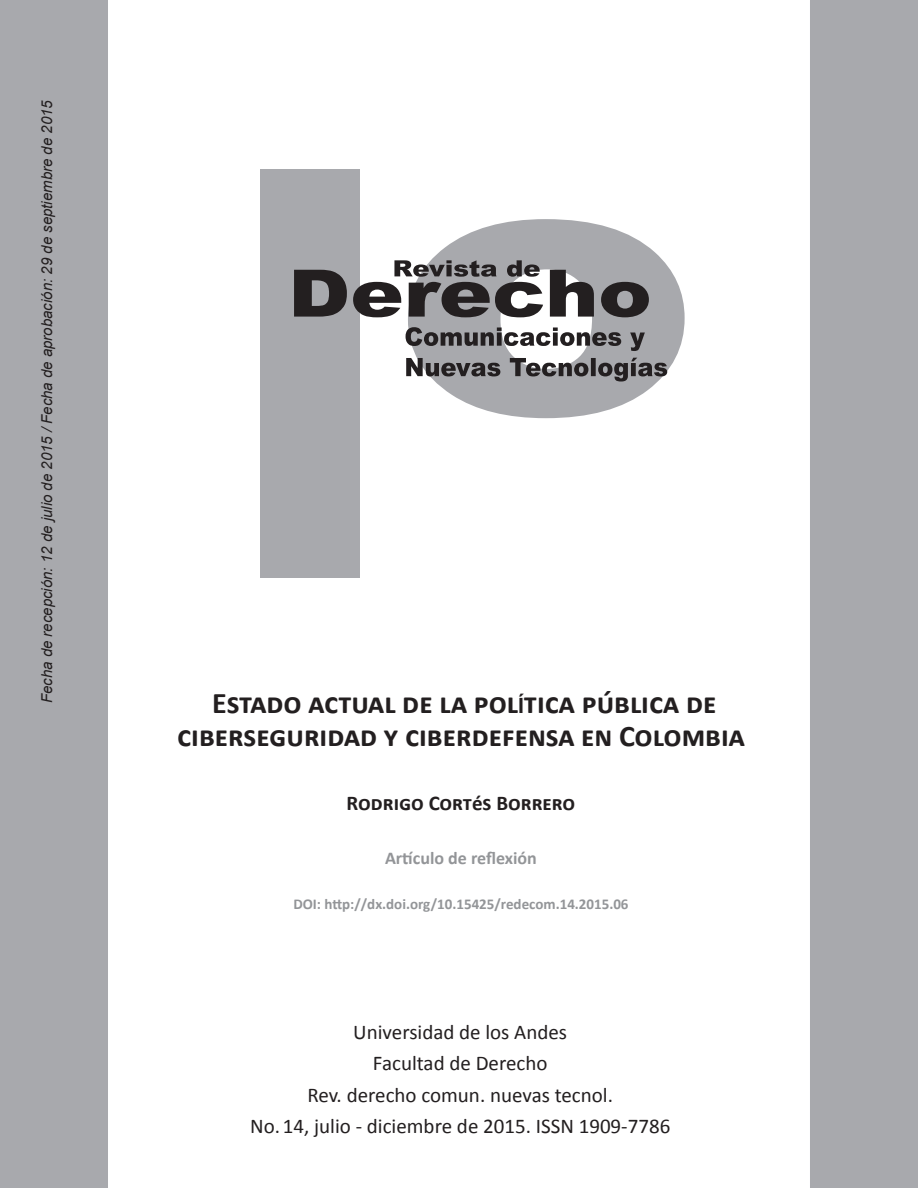
<style>
.page{position:relative;width:918px;height:1188px;background:#fff}
.page>*{position:absolute;margin:0;border:0;box-sizing:border-box;transform-origin:0 0}
.t1{font:700 30px/33px "Calibri";color:#231f20;text-align:center}
.t2{font:21px/31.5px "Calibri";color:#231f20;text-align:center}
.t3{font:700 21px "Calibri";color:#231f20}
.t4{font:700 18px "Calibri";color:#939598}
.t5{font:italic 15px "Arial";color:#231f20}
.t6{font:700 15px "Calibri";color:#939598}
.s1{font-family:"Arial";font-size:21px}
</style>
<div class="page">
<div style="left:0;top:0;width:108px;height:1188px;background:#a8a9ad"></div>
<div style="left:810px;top:0;width:108px;height:1188px;background:#a8a9ad"></div>
<div style="left:260px;top:169px;width:100px;height:409px;background:#a8a9ad"></div>
<svg style="left:408px;top:219px;width:277px;height:199px;fill:#a8a9ad"></svg>
<svg style="left:294px;top:260px;width:355px;height:57px"></svg>
<svg style="left:406px;top:358px;width:261px;height:24px;background:#7f7e81"></svg>
<svg style="left:406px;top:327px;width:239px;height:24px"></svg>
<p class="t5" style="left:39px;top:703px;width:605px;rotate:-90deg">Fecha de recepción: 12 de julio de 2015 / Fecha de aprobación: 29 de septiembre de 2015</p>
<h1 class="t1" style="left:177px;top:686px;width:569px">Estado actual de la pol<span class="s1">í</span>tica pública de ciberseguridad y ciberdefensa en Colombia</h1>
<p class="t3" style="left:347px;top:790px;width:230px">Rodrigo Cortés Borrero</p>
<p class="t4" style="left:385px;top:847px;width:153px">Artículo de reflexión</p>
<p class="t6" style="left:293px;top:895px;width:337px">DOI: http://dx.doi.org/10.15425/redecom.14.2015.06</p>
<p class="t2" style="left:250px;top:1016px;width:422px">Universidad de los Andes<br>Facultad de Derecho<br>Rev. derecho comun. nuevas tecnol.<br>No. 14, julio - diciembre de 2015. ISSN 1909-7786</p>
</div>
